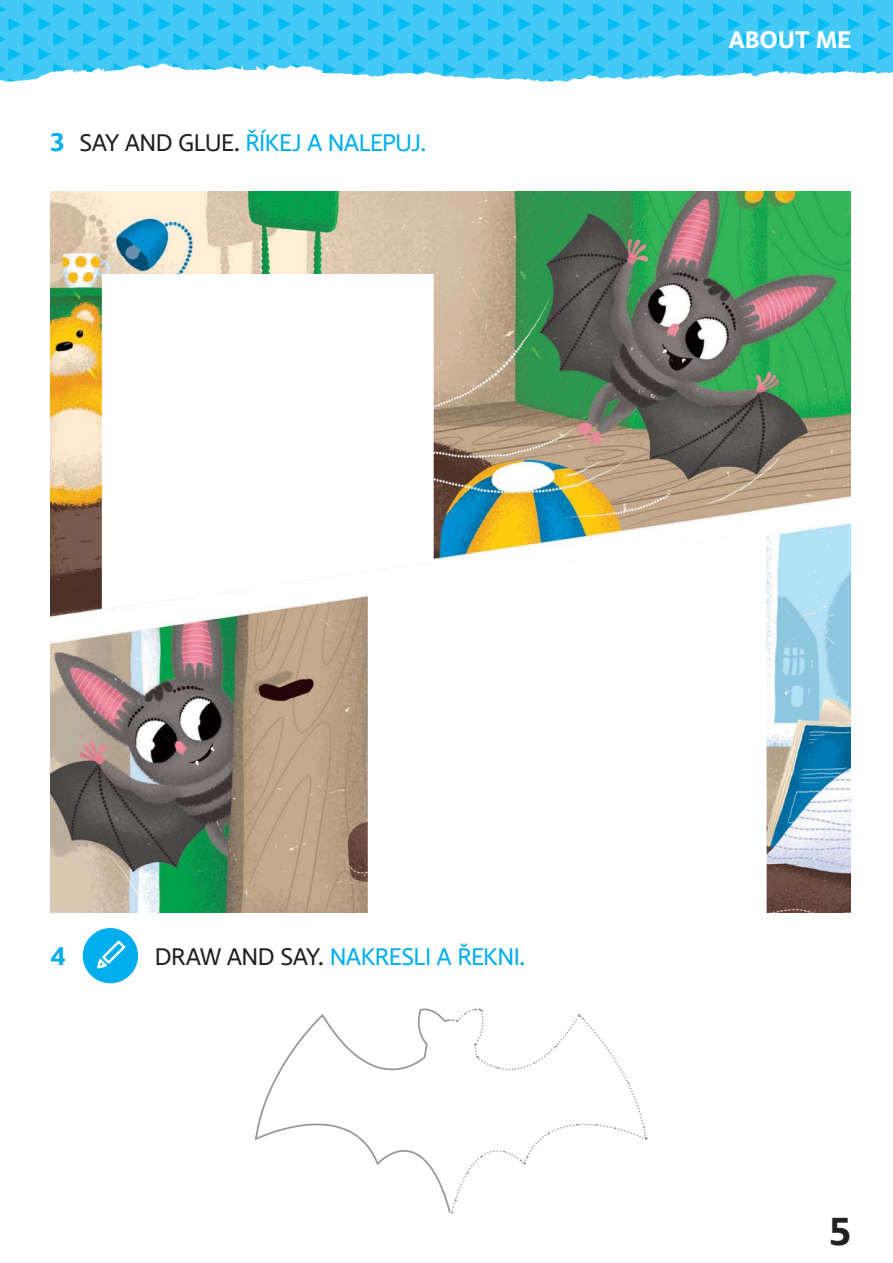
<style>
.page{position:relative;width:893px;height:1263px;background:#fff}
.page>*{position:absolute;margin:0;border:0;box-sizing:border-box;transform-origin:0 0}
.t1{font:700 39px "Comenia Sans";color:#231f20}
.t2{font:700 25.5px "Comenia Sans";color:#00aeef}
.t3{font:24px "Comenia Sans";color:#00aeef}
.t4{font:700 24px "Comenia Sans";letter-spacing:.02em;color:#fff}
.s1{font-weight:700;font-size:25.5px}
.s2{color:#231f20}
</style>
<div class="page">
<svg style="left:384px;top:0;width:508px;height:83px;background:#4acbf5"></svg>
<svg style="left:0;top:0;width:384px;height:82px;background:#53cdf5"></svg>
<img style="left:51px;top:191px;width:799px;height:722px">
<svg style="left:102px;top:274px;width:331px;height:336px"></svg>
<svg style="left:368px;top:534px;width:398px;height:379px"></svg>
<div style="left:83px;top:928px;width:55px;height:55px;background:#00aeef;border-radius:50%"></div>
<svg style="left:97px;top:940px;width:29px;height:29px"></svg>
<svg style="left:255px;top:1008px;width:392px;height:206px"></svg>
<p class="t3" style="left:51px;top:134px;width:377px"><span class="s1">3</span> <span class="s2">SAY AND GLUE.</span> ŘÍKEJ A NALEPUJ.</p>
<p class="t4" style="left:728px;top:31px;width:123px">ABOUT ME</p>
<p class="t2" style="left:51px;top:947px;width:16px">4</p>
<p class="t3" style="left:155px;top:949px;width:372px"><span class="s2">DRAW AND SAY.</span> NAKRESLI A ŘEKNI.</p>
<h1 class="t1" style="left:829px;top:1218px;width:23px">5</h1>
</div>
